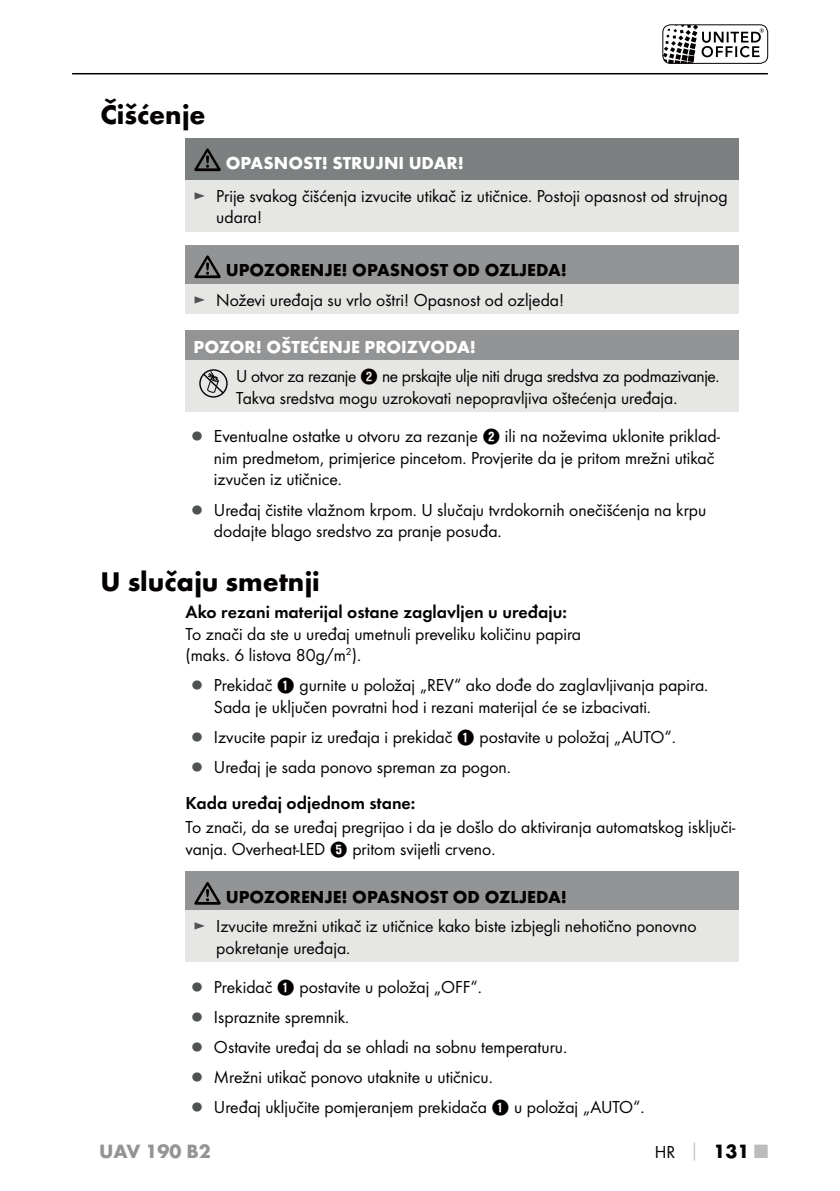
<style>
.page{position:relative;width:840px;height:1191px;background:#fff}
.page>*{position:absolute;margin:0;border:0;box-sizing:border-box;transform-origin:0 0}
.t1{font:700 28px "Futura";color:#040000}
.t2{font:700 20px "Futura";color:#929495}
.t3{font:700 20px "Futura";color:#040000}
.t4{font:18px/21.6px "Futura Boo";color:#040000}
.t5{font:18px/21.6px "Futura Boo";letter-spacing:-.02em;color:#040000}
.t6{font:18px "Futura Dem";color:#040000}
.t7{font:700 18px "Futura";color:#040000}
.t8{font:700 18px "Futura";color:#fff}
.s1{color:#4f5253}
.s2{font-family:"Hako PI Nummern"}
.s3{font-family:"Futura Boo";font-weight:400;font-size:18px}
.s4{font-size:18px;color:#bbbdbc}
.s5{color:#bbbdbc}
</style>
<div class="page">
<hr style="left:72px;top:73px;width:695px;height:1px;background:#040000">
<svg style="left:662px;top:25px;width:101px;height:37px"></svg>
<div style="left:662px;top:25px;width:105px;height:39px;border:1px solid #040000;border-radius:8px"></div>
<div style="left:185px;top:138px;width:553px;height:42px;background:#7c8080"></div>
<div style="left:185px;top:180px;width:553px;height:51px;background:#e6e6e5"></div>
<svg style="left:194px;top:148px;width:26px;height:23px"></svg>
<div style="left:185px;top:245px;width:553px;height:39px;background:#929495"></div>
<div style="left:185px;top:284px;width:553px;height:30px;background:#e6e6e5"></div>
<svg style="left:194px;top:255px;width:26px;height:23px"></svg>
<div style="left:185px;top:330px;width:553px;height:30px;background:#929495"></div>
<div style="left:185px;top:360px;width:553px;height:52px;background:#e6e6e5"></div>
<div style="left:199px;top:369px;width:28px;height:28px;border:1px solid #000;border-radius:50%"></div>
<svg style="left:202px;top:371px;width:23px;height:24px"></svg>
<div style="left:185px;top:871px;width:553px;height:40px;background:#929495"></div>
<div style="left:185px;top:911px;width:553px;height:51px;background:#e6e6e5"></div>
<svg style="left:194px;top:882px;width:26px;height:22px"></svg>
<h1 class="t1" style="left:100px;top:104px;width:107px">Čišćenje</h1>
<p class="t8" style="left:225px;top:156px;width:239px">OPASNOST! STRUJNI UDAR!</p>
<p class="t4" style="left:216px;top:186px;width:512px;text-indent:-23px"><span class="s1">►</span> Prije svakog čišćenja izvucite utikač iz utičnice. Postoji opasnost od strujnog udara!</p>
<p class="t7" style="left:225px;top:263px;width:342px">UPOZORENJE! OPASNOST OD OZLJEDA!</p>
<p class="t4" style="left:193px;top:290px;width:372px"><span class="s1">►</span> Noževi uređaja su vrlo oštri! Opasnost od ozljeda!</p>
<p class="t8" style="left:193px;top:339px;width:284px">POZOR! OŠTEĆENJE PROIZVODA!</p>
<p class="t5" style="left:236px;top:366px;width:484px">U otvor za rezanje <span class="s2">2</span> ne prskajte ulje niti druga sredstva za podmazivanje.<br>Takva sredstva mogu uzrokovati nepopravljiva oštećenja uređaja.</p>
<p class="t4" style="left:214px;top:426px;width:507px;text-indent:-23px"><span class="s1">●</span> Eventualne ostatke u otvoru za rezanje <span class="s2">2</span> ili na noževima uklonite priklad&shy;nim predmetom, primjerice pincetom. Provjerite da je pritom mrežni utikač izvučen iz utičnice.</p>
<p class="t4" style="left:214px;top:500px;width:493px;text-indent:-23px"><span class="s1">●</span> Uređaj čistite vlažnom krpom. U slučaju tvrdokornih onečišćenja na krpu dodajte blago sredstvo za pranje posuđa.</p>
<h1 class="t1" style="left:100px;top:570px;width:221px">U slučaju smetnji</h1>
<p class="t6" style="left:185px;top:604px;width:382px">Ako rezani materijal ostane zaglavljen u uređaju:</p>
<p class="t4" style="left:185px;top:623px;width:397px">To znači da ste u uređaj umetnuli preveliku količinu papira (maks. 6 listova 80g/m<sup>2</sup>).</p>
<p class="t4" style="left:214px;top:675px;width:495px;text-indent:-23px"><span class="s1">●</span> Prekidač <span class="s2">1</span> gurnite u položaj „REV“ ako dođe do zaglavljivanja papira.<br>Sada je uključen povratni hod i rezani materijal će se izbacivati.</p>
<p class="t4" style="left:191px;top:727px;width:486px"><span class="s1">●</span> Izvucite papir iz uređaja i prekidač <span class="s2">1</span> postavite u položaj „AUTO“.</p>
<p class="t4" style="left:191px;top:757px;width:321px"><span class="s1">●</span> Uređaj je sada ponovo spreman za pogon.</p>
<p class="t6" style="left:185px;top:795px;width:231px">Kada uređaj odjednom stane:</p>
<p class="t4" style="left:185px;top:817px;width:551px">To znači, da se uređaj pregrijao i da je došlo do aktiviranja automatskog isključi&shy;vanja. Overheat-LED <span class="s2">5</span> pritom svijetli crveno.</p>
<p class="t7" style="left:225px;top:889px;width:342px">UPOZORENJE! OPASNOST OD OZLJEDA!</p>
<p class="t4" style="left:216px;top:916px;width:481px;text-indent:-23px"><span class="s1">►</span> Izvucite mrežni utikač iz utičnice kako biste izbjegli nehotično ponovno pokretanje uređaja.</p>
<p class="t4" style="left:191px;top:976px;width:292px"><span class="s1">●</span> Prekidač <span class="s2">1</span> postavite u položaj „OFF“.</p>
<p class="t4" style="left:191px;top:1006px;width:159px"><span class="s1">●</span> Ispraznite spremnik.</p>
<p class="t4" style="left:191px;top:1037px;width:377px"><span class="s1">●</span> Ostavite uređaj da se ohladi na sobnu temperaturu.</p>
<p class="t4" style="left:191px;top:1067px;width:303px"><span class="s1">●</span> Mrežni utikač ponovo utaknite u utičnicu.</p>
<p class="t4" style="left:191px;top:1097px;width:454px"><span class="s1">●</span> Uređaj uključite pomjeranjem prekidača <span class="s2">1</span> u položaj „AUTO“.</p>
<p class="t2" style="left:99px;top:1143px;width:113px">UAV 190 B2</p>
<p class="t3" style="left:654px;top:1143px;width:114px"><span class="s3">HR</span> <span class="s4">│</span> 131 <span class="s5">■</span></p>
</div>
